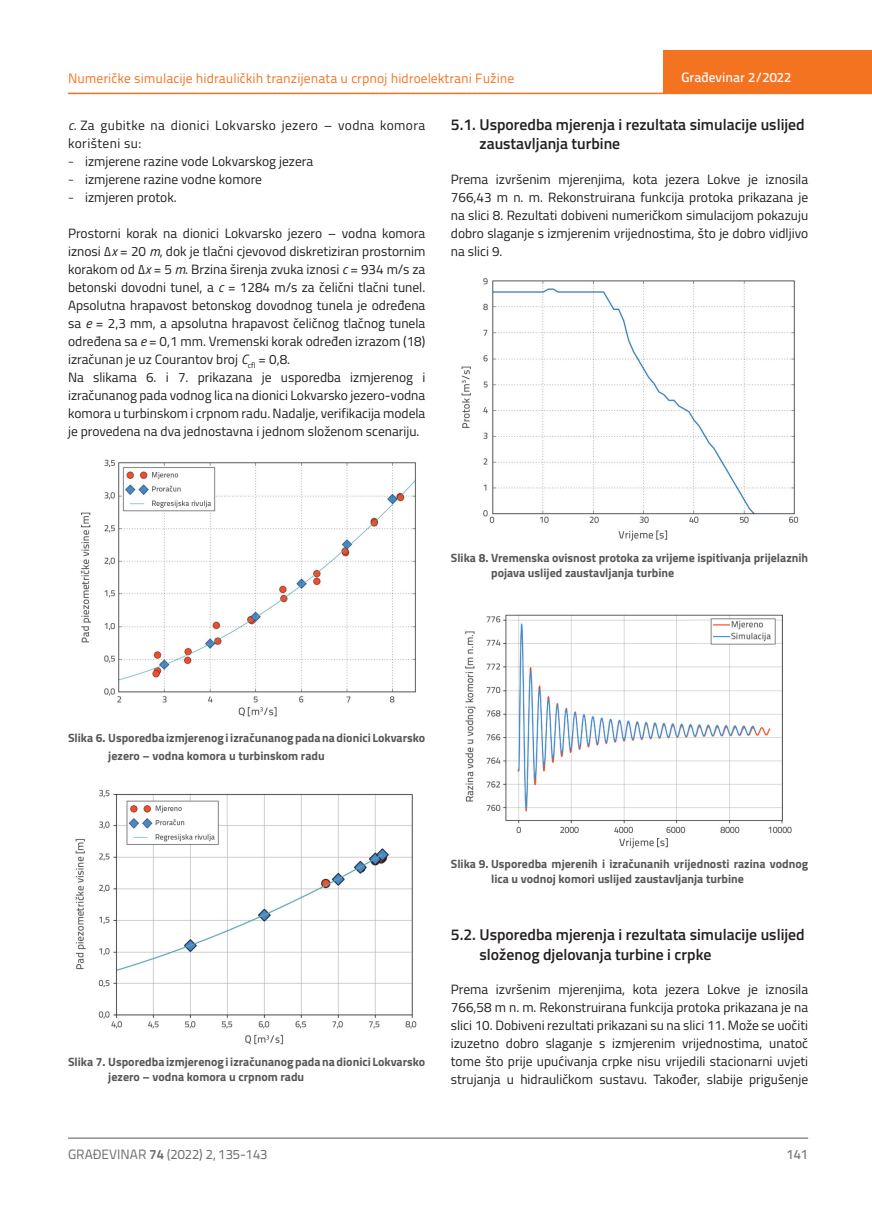
<style>
.page{position:relative;width:872px;height:1212px;background:#fff}
.page>*{position:absolute;margin:0;border:0;box-sizing:border-box;transform-origin:0 0}
.t1{font:600 15.75px/19.5px "Titillium";color:#231f20}
.t2{font:13.5px/18px "Titillium";color:#231f20;text-align:justify}
.t3{font:13.5px "Titillium Text 22 L";color:#f47321}
.t4{font:13.5px/18px "Titillium";letter-spacing:.03em;color:#231f20}
.t5{font:13.5px "Titillium Text 22 L";color:#6c6d70}
.t6{font:500 13.5px "Titillium Text 22 L";color:#fff}
.t7{font:500 13.5px "Titillium Text 22 L";color:#787a7d}
.t8{font:700 12px/15px "Titillium";color:#57585a}
.s1{font-style:italic}
.s2{font-family:"Titillium Text 22 L";font-weight:300}
.s3{font-weight:700}
</style>
<div class="page">
<hr style="left:68px;top:93px;width:804px;height:1px;background:#f47321">
<div style="left:663px;top:50px;width:209px;height:44px;background:#f47321"></div>
<hr style="left:68px;top:1138px;width:740px;height:1px;background:#57585a">
<img style="left:81px;top:459px;width:335px;height:258px">
<img style="left:75px;top:790px;width:342px;height:255px">
<img style="left:461px;top:278px;width:338px;height:263px">
<img style="left:465px;top:614px;width:327px;height:235px">
<p class="t3" style="left:68px;top:68px;width:448px">Numeričke simulacije hidrauličkih tranzijenata u crpnoj hidroelektrani Fužine</p>
<p class="t4" style="left:68px;top:115px;width:359px"><span class="s1">c</span>. Za gubitke na dionici Lokvarsko jezero – vodna komora korišteni su:</p>
<p class="t2" style="left:68px;top:151px;width:247px"><span class="s2">-</span> izmjerene razine vode Lokvarskog jezera</p>
<p class="t2" style="left:68px;top:169px;width:195px"><span class="s2">-</span> izmjerene razine vodne komore</p>
<p class="t2" style="left:68px;top:187px;width:110px"><span class="s2">-</span> izmjeren protok.</p>
<p class="t2" style="left:68px;top:223px;width:359px;text-align:left">Prostorni korak na dionici Lokvarsko jezero – vodna komora iznosi ∆<span class="s1">x</span> = 20 <span class="s1">m</span>, dok je tlačni cjevovod diskretiziran prostornim korakom od ∆<span class="s1">x</span> = 5 <span class="s1">m</span>. Brzina širenja zvuka iznosi <span class="s1">c</span> = 934 m/s za betonski dovodni tunel, a <span class="s1">c</span> = 1284 m/s za čelični tlačni tunel.<br>Apsolutna hrapavost betonskog dovodnog tunela je određena sa <span class="s1">e</span> = 2,3 mm, a apsolutna hrapavost čeličnog tlačnog tunela određena sa <span class="s1">e</span> = 0,1 mm. Vremenski korak određen izrazom (18) izračunan je uz Courantov broj <span class="s1">C</span><sub>cfl</sub> = 0,8.<br>Na slikama 6. i 7. prikazana je usporedba izmjerenog i izračunanog pada vodnog lica na dionici Lokvarsko jezero-vodna komora u turbinskom i crpnom radu. Nadalje, verifikacija modela je provedena na dva jednostavna i jednom složenom scenariju.</p>
<p class="t6" style="left:681px;top:67px;width:111px">Građevinar 2/2022</p>
<p class="t1" style="left:479px;top:114px;width:327px;text-indent:-29px">5.1. Usporedba mjerenja i rezultata simulacije uslijed zaustavljanja turbine</p>
<p class="t2" style="left:451px;top:169px;width:359px">Prema izvršenim mjerenjima, kota jezera Lokve je iznosila 766,43 m n. m. Rekonstruirana funkcija protoka prikazana je na slici 8. Rezultati dobiveni numeričkom simulacijom pokazuju dobro slaganje s izmjerenim vrijednostima, što je dobro vidljivo na slici 9.</p>
<p class="t8" style="left:491px;top:550px;width:318px;text-indent:-40px">Slika 8. Vremenska ovisnost protoka za vrijeme ispitivanja prijelaznih pojava uslijed zaustavljanja turbine</p>
<p class="t8" style="left:108px;top:728px;width:318px;line-height:18px;text-indent:-40px">Slika 6. Usporedba izmjerenog i izračunanog pada na dionici Lokvarsko jezero – vodna komora u turbinskom radu</p>
<p class="t8" style="left:108px;top:1054px;width:318px;text-indent:-40px">Slika 7. Usporedba izmjerenog i izračunanog pada na dionici Lokvarsko jezero – vodna komora u crpnom radu</p>
<p class="t8" style="left:491px;top:856px;width:318px;text-indent:-40px">Slika 9. Usporedba mjerenih i izračunanih vrijednosti razina vodnog lica u vodnoj komori uslijed zaustavljanja turbine</p>
<p class="t1" style="left:479px;top:924px;width:327px;text-indent:-29px">5.2. Usporedba mjerenja i rezultata simulacije uslijed složenog djelovanja turbine i crpke</p>
<p class="t2" style="left:451px;top:980px;width:359px">Prema izvršenim mjerenjima, kota jezera Lokve je iznosila 766,58 m n. m. Rekonstruirana funkcija protoka prikazana je na slici 10. Dobiveni rezultati prikazani su na slici 11. Može se uočiti izuzetno dobro slaganje s izmjerenim vrijednostima, unatoč tome što prije upućivanja crpke nisu vrijedili stacionarni uvjeti strujanja u hidrauličkom sustavu. Također, slabije prigušenje</p>
<p class="t5" style="left:68px;top:1144px;width:201px">GRAĐEVINAR <span class="s3">74</span> (2022) 2, 135-143</p>
<p class="t7" style="left:786px;top:1144px;width:23px">141</p>
</div>
